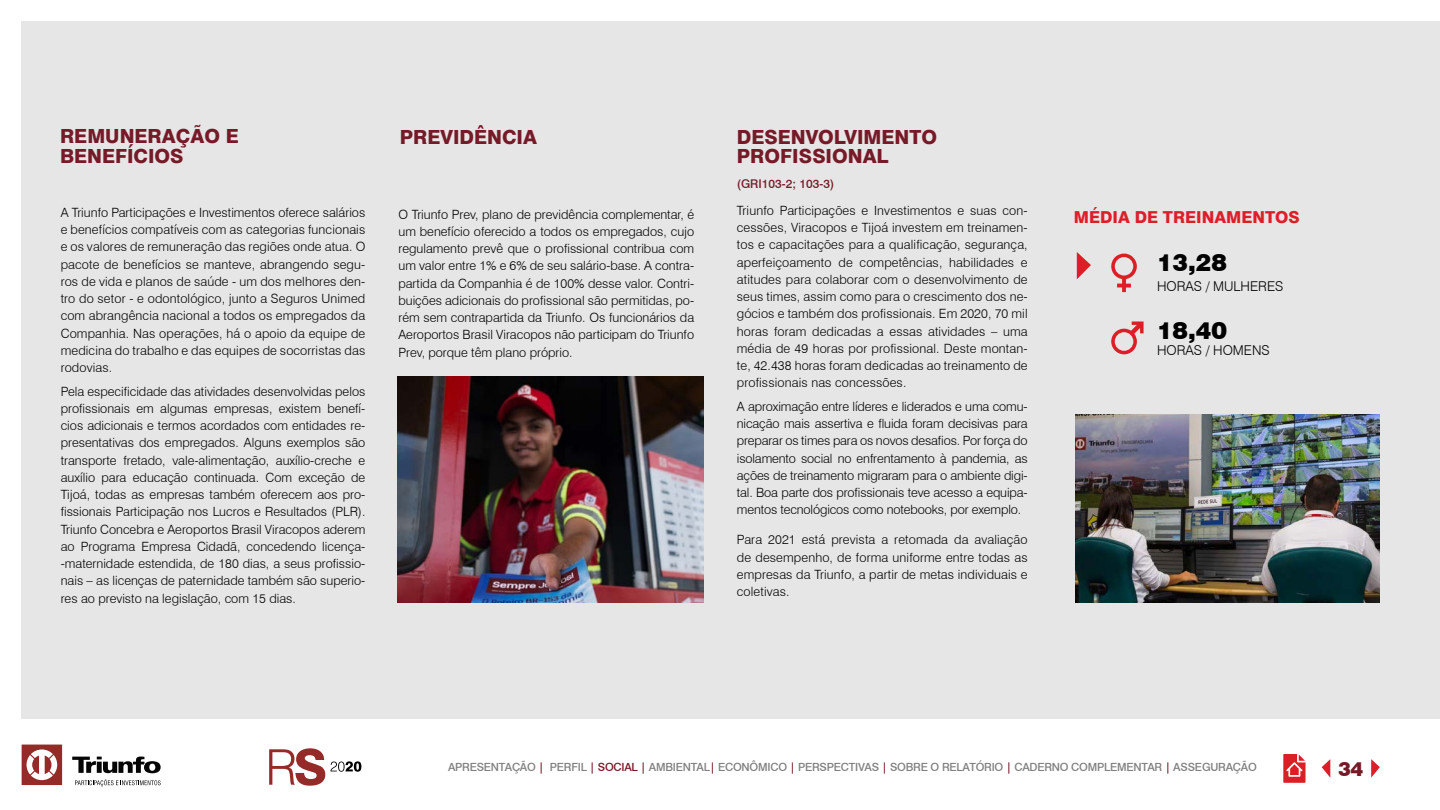
<style>
.page{position:relative;width:1440px;height:810px;background:#fff}
.page>*{position:absolute;margin:0;border:0;box-sizing:border-box;transform-origin:0 0}
.numero_box{font:900 23.62px "Swiss 721 BT";color:#000}
.Subtitulo_vermelho{font:800 19.5px/19.5px "Swiss 721 BT";color:#761a28}
.t1{font:900 19.5px "Swiss 721 BT";color:#761a28}
.Subtitulo_vermelho-2{font:800 16.5px "Swiss 721 BT";color:#dc1f27}
.destaque_box{font:300 13.5px "Swiss 721 BT";color:#000}
.textoo{font:300 12.75px/17.2px "Swiss 721 BT";color:#000;text-align:justify}
.Subtitulo_vermelho-3{font:500 12px "Swiss 721 BT";color:#761a28}
.t2{font:500 11.25px "Swiss 721 BT";letter-spacing:-.02em;color:#808080}
.s1{color:#761a28}
</style>
<div class="page">
<svg style="left:1283px;top:754px;width:23px;height:29px"></svg>
<svg style="left:1371px;top:759px;width:9px;height:19px"></svg>
<svg style="left:1322px;top:759px;width:8px;height:18px"></svg>
<svg style="left:269px;top:748px;width:92px;height:38px"></svg>
<svg style="left:75px;top:779px;width:86px;height:8px"></svg>
<svg style="left:72px;top:757px;width:89px;height:16px"></svg>
<svg style="left:22px;top:745px;width:40px;height:40px"></svg>
<div style="left:21px;top:21px;width:1419px;height:697px;background:#e6e6e6"></div>
<svg style="left:1111px;top:253px;width:26px;height:39px"></svg>
<svg style="left:1111px;top:322px;width:33px;height:32px"></svg>
<svg style="left:1076px;top:252px;width:15px;height:28px"></svg>
<img style="left:398px;top:376px;width:305px;height:227px">
<img style="left:1075px;top:415px;width:305px;height:188px">
<p class="Subtitulo_vermelho" style="left:60px;top:127px;width:180px">REMUNERAÇÃO E<br>BENEFÍCIOS</p>
<p class="Subtitulo_vermelho" style="left:400px;top:127px;width:139px">PREVIDÊNCIA</p>
<p class="textoo" style="left:61px;top:204px;width:306px">A Triunfo Participações e Investimentos oferece salários e benefícios compatíveis com as categorias funcionais e os valores de remuneração das regiões onde atua. O pacote de benefícios se manteve, abrangendo segu&shy;ros de vida e planos de saúde - um dos melhores den&shy;tro do setor - e odontológico, junto a Seguros Unimed com abrangência nacional a todos os empregados da Companhia. Nas operações, há o apoio da equipe de medicina do trabalho e das equipes de socorristas das rodovias.</p>
<p class="textoo" style="left:61px;top:382px;width:306px">Pela especificidade das atividades desenvolvidas pelos profissionais em algumas empresas, existem benefí&shy;cios adicionais e termos acordados com entidades re&shy;presentativas dos empregados. Alguns exemplos são transporte fretado, vale-alimentação, auxílio-creche e auxílio para educação continuada. Com exceção de Tijoá, todas as empresas também oferecem aos pro&shy;fissionais Participação nos Lucros e Resultados (PLR).<br>Triunfo Concebra e Aeroportos Brasil Viracopos aderem ao Programa Empresa Cidadã, concedendo licença--maternidade estendida, de 180 dias, a seus profissio&shy;nais – as licenças de paternidade também são superio&shy;res ao previsto na legislação, com 15 dias.</p>
<p class="textoo" style="left:398px;top:205px;width:297px">O Triunfo Prev, plano de previdência complementar, é um benefício oferecido a todos os empregados, cujo regulamento prevê que o profissional contribua com um valor entre 1% e 6% de seu salário-base. A contra&shy;partida da Companhia é de 100% desse valor. Contri&shy;buições adicionais do profissional são permitidas, po&shy;rém sem contrapartida da Triunfo. Os funcionários da Aeroportos Brasil Viracopos não participam do Triunfo Prev, porque têm plano próprio.</p>
<p class="Subtitulo_vermelho" style="left:737px;top:127px;width:202px">DESENVOLVIMENTO<br>PROFISSIONAL</p>
<p class="Subtitulo_vermelho-3" style="left:737px;top:176px;width:99px">(GRI103-2; 103-3)</p>
<p class="textoo" style="left:737px;top:202px;width:292px">Triunfo Participações e Investimentos e suas con&shy;cessões, Viracopos e Tijoá investem em treinamen&shy;tos e capacitações para a qualificação, segurança, aperfeiçoamento de competências, habilidades e atitudes para colaborar com o desenvolvimento de seus times, assim como para o crescimento dos ne&shy;gócios e também dos profissionais. Em 2020, 70 mil horas foram dedicadas a essas atividades – uma média de 49 horas por profissional. Deste montan&shy;te, 42.438 horas foram dedicadas ao treinamento de profissionais nas concessões.</p>
<p class="textoo" style="left:737px;top:398px;width:292px">A aproximação entre líderes e liderados e uma comu&shy;nicação mais assertiva e fluida foram decisivas para preparar os times para os novos desafios. Por força do isolamento social no enfrentamento à pandemia, as ações de treinamento migraram para o ambiente digi&shy;tal. Boa parte dos profissionais teve acesso a equipa&shy;mentos tecnológicos como notebooks, por exemplo.</p>
<p class="textoo" style="left:737px;top:531px;width:292px">Para 2021 está prevista a retomada da avaliação de desempenho, de forma uniforme entre todas as empresas da Triunfo, a partir de metas individuais e coletivas.</p>
<p class="Subtitulo_vermelho-2" style="left:1074px;top:207px;width:227px">MÉDIA DE TREINAMENTOS</p>
<p class="numero_box" style="left:1157px;top:249px;width:71px">13,28</p>
<p class="destaque_box" style="left:1157px;top:278px;width:128px">HORAS / MULHERES</p>
<p class="numero_box" style="left:1157px;top:317px;width:71px">18,40</p>
<p class="destaque_box" style="left:1157px;top:342px;width:114px">HORAS / HOMENS</p>
<p class="t2" style="left:448px;top:760px;width:810px">APRESENTAÇÃO <span class="s1">|</span> PERFIL <span class="s1">| SOCIAL |</span> AMBIENTAL<span class="s1">|</span> ECONÔMICO <span class="s1">|</span> PERSPECTIVAS <span class="s1">|</span> SOBRE O RELATÓRIO <span class="s1">|</span> CADERNO COMPLEMENTAR <span class="s1">|</span> ASSEGURAÇÃO</p>
<h2 class="t1" style="left:1338px;top:757px;width:27px">34</h2>
</div>
